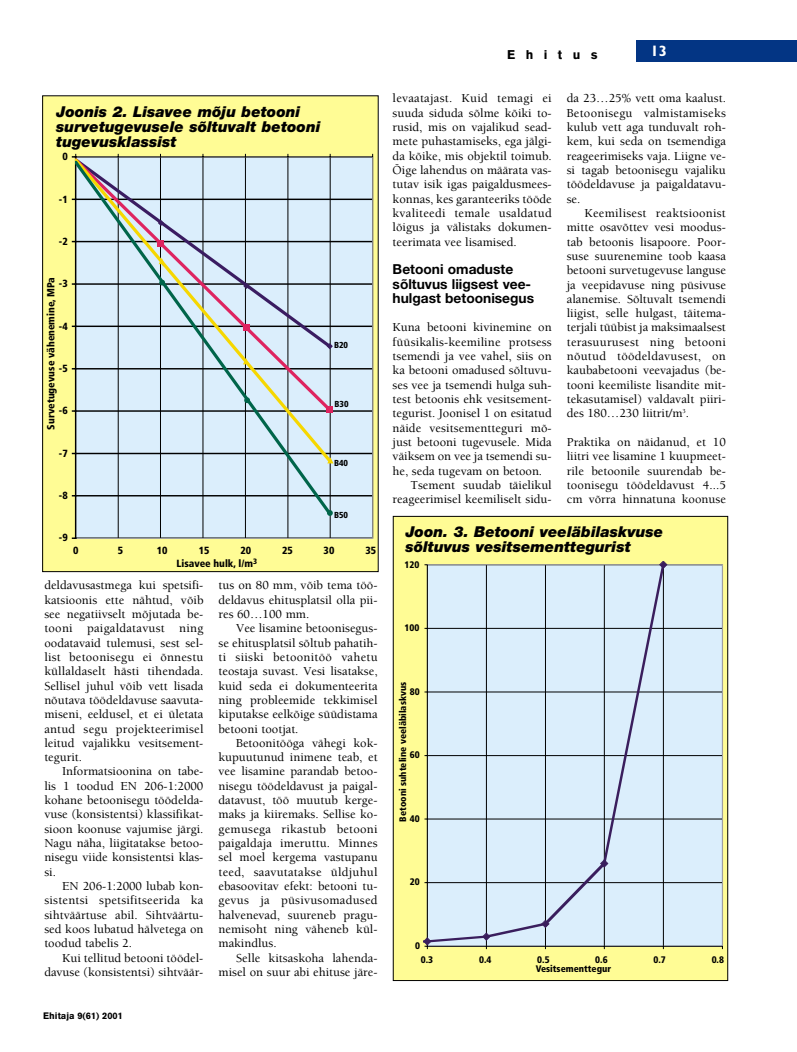
<style>
.page{position:relative;width:797px;height:1052px;background:#fff}
.page>*{position:absolute;margin:0;border:0;box-sizing:border-box;transform-origin:0 0}
.t1{font:italic 900 15px/15px "Helvetica Neue";color:#000}
.t2{font:700 15px "M Gill Sans";color:#fff}
.t3{font:700 13.75px/14.2px "Helvetica Neue";color:#000}
.t4{font:12.5px/14.4px "Berkeley EE";color:#000;text-align:justify}
.t5{font:900 12.5px "Akzidenz Grotesk";letter-spacing:.835em;color:#000}
.t6{font:900 condensed 10.38px "Frutiger";color:#000}
.t7{font:900 condensed 9.5px "Frutiger";color:#000}
.t8{font:900 9.25px "Akzidenz Grotesk";color:#000}
.t9{font:900 condensed 8.75px "Frutiger";color:#000}
</style>
<div class="page">
<div style="left:636px;top:40px;width:160px;height:21px;background:#033584"></div>
<div style="left:43px;top:96px;width:335px;height:475px;background:#fffc95"></div>
<div style="left:76px;top:157px;width:296px;height:381px;background:#dbeefc"></div>
<hr style="left:76px;top:537px;width:296px;height:2px;background:#000">
<hr style="left:76px;top:495px;width:296px;height:1px;background:#000">
<hr style="left:76px;top:452px;width:296px;height:2px;background:#000">
<hr style="left:76px;top:410px;width:296px;height:1px;background:#000">
<hr style="left:76px;top:368px;width:296px;height:1px;background:#000">
<hr style="left:76px;top:325px;width:296px;height:2px;background:#000">
<hr style="left:76px;top:283px;width:296px;height:2px;background:#000">
<hr style="left:76px;top:241px;width:296px;height:1px;background:#000">
<hr style="left:76px;top:198px;width:296px;height:2px;background:#000">
<hr style="left:118px;top:157px;width:1px;height:381px;background:#000">
<hr style="left:160px;top:157px;width:1px;height:381px;background:#000">
<hr style="left:203px;top:157px;width:1px;height:381px;background:#000">
<hr style="left:245px;top:157px;width:1px;height:381px;background:#000">
<hr style="left:287px;top:157px;width:1px;height:381px;background:#000">
<hr style="left:330px;top:157px;width:1px;height:381px;background:#000">
<hr style="left:75px;top:156px;width:1px;height:383px;background:#000">
<hr style="left:76px;top:157px;width:296px;height:1px;background:#000">
<svg style="left:76px;top:161px;width:255px;height:354px"></svg>
<svg style="left:327px;top:510px;width:6px;height:6px"></svg>
<svg style="left:244px;top:397px;width:6px;height:6px"></svg>
<svg style="left:159px;top:280px;width:6px;height:5px"></svg>
<div style="left:157px;top:240px;width:7px;height:6px;background:#de2460"></div>
<div style="left:243px;top:324px;width:6px;height:7px;background:#de2460"></div>
<svg style="left:243px;top:283px;width:6px;height:6px"></svg>
<div style="left:326px;top:406px;width:7px;height:7px;background:#de2460"></div>
<div style="left:42px;top:95px;width:336px;height:477px;border:1px solid #000"></div>
<div style="left:393px;top:516px;width:334px;height:464px;background:#fffc95"></div>
<div style="left:427px;top:564px;width:295px;height:382px;background:#dbeefc"></div>
<hr style="left:427px;top:882px;width:295px;height:1px;background:#000">
<hr style="left:427px;top:818px;width:295px;height:1px;background:#000">
<hr style="left:427px;top:755px;width:295px;height:1px;background:#000">
<hr style="left:427px;top:691px;width:295px;height:1px;background:#000">
<hr style="left:427px;top:628px;width:295px;height:1px;background:#000">
<hr style="left:722px;top:564px;width:1px;height:382px;background:#000">
<hr style="left:427px;top:945px;width:295px;height:1px;background:#000">
<svg style="left:423px;top:561px;width:244px;height:387px"></svg>
<p class="t1" style="left:56px;top:106px;width:266px">Joonis 2. Lisavee mõju betooni survetugevusele sõltuvalt betooni tugevusklassist</p>
<p class="t6" style="left:62px;top:153px;width:7px">0</p>
<p class="t6" style="left:59px;top:195px;width:10px">-1</p>
<p class="t6" style="left:59px;top:237px;width:10px">-2</p>
<p class="t6" style="left:47px;top:429px;width:154px;rotate:-90deg">Survetugevuse vähenemine, MPa</p>
<p class="t6" style="left:59px;top:280px;width:10px">-3</p>
<p class="t6" style="left:59px;top:322px;width:10px">-4</p>
<p class="t6" style="left:59px;top:364px;width:10px">-5</p>
<p class="t6" style="left:59px;top:407px;width:10px">-6</p>
<p class="t6" style="left:59px;top:449px;width:10px">-7</p>
<p class="t6" style="left:59px;top:491px;width:10px">-8</p>
<p class="t6" style="left:59px;top:534px;width:10px">-9</p>
<p class="t9" style="left:334px;top:341px;width:16px">B20</p>
<p class="t9" style="left:334px;top:400px;width:16px">B30</p>
<p class="t9" style="left:334px;top:460px;width:16px">B40</p>
<p class="t9" style="left:334px;top:512px;width:16px">B50</p>
<p class="t6" style="left:73px;top:547px;width:7px">0</p>
<p class="t6" style="left:118px;top:547px;width:7px">5</p>
<p class="t6" style="left:157px;top:547px;width:12px">10</p>
<p class="t6" style="left:198px;top:547px;width:12px">15</p>
<p class="t6" style="left:240px;top:547px;width:12px">20</p>
<p class="t6" style="left:282px;top:547px;width:12px">25</p>
<p class="t6" style="left:323px;top:547px;width:12px">30</p>
<p class="t6" style="left:365px;top:547px;width:12px">35</p>
<p class="t6" style="left:176px;top:559px;width:82px">Lisavee hulk, l/m<sup>3</sup></p>
<p class="t4" style="left:44px;top:579px;width:160px">deldavusastmega kui spetsifi&shy;katsioonis ette nähtud, võib see negatiivselt mõjutada be&shy;tooni paigaldatavust ning oodatavaid tulemusi, sest sel&shy;list betoonisegu ei õnnestu küllaldaselt hästi tihendada.<br>Sellisel juhul võib vett lisada nõutava töödeldavuse saavuta&shy;miseni, eeldusel, et ei ületata antud segu projekteerimisel leitud vajalikku vesitsement&shy;tegurit.</p>
<p class="t4" style="left:44px;top:765px;width:160px;text-indent:18px">Informatsioonina on tabe&shy;lis 1 toodud EN 206-1:2000 kohane betoonisegu töödelda&shy;vuse (konsistentsi) klassifikat&shy;sioon koonuse vajumise järgi.<br>Nagu näha, liigitatakse betoo&shy;nisegu viide konsistentsi klas&shy;si.</p>
<p class="t4" style="left:44px;top:879px;width:160px;text-indent:18px">EN 206-1:2000 lubab kon&shy;sistentsi spetsifitseerida ka sihtväärtuse abil. Sihtväärtu&shy;sed koos lubatud hälvetega on toodud tabelis 2.</p>
<p class="t4" style="left:44px;top:951px;width:160px;text-align:right">Kui tellitud betooni töödel&shy;davuse (konsistentsi) sihtväär-</p>
<p class="t8" style="left:43px;top:1012px;width:81px">Ehitaja 9(61) 2001</p>
<p class="t4" style="left:218px;top:579px;width:160px">tus on 80 mm, võib tema töö&shy;deldavus ehitusplatsil olla pii&shy;res 60…100 mm.</p>
<p class="t4" style="left:218px;top:622px;width:160px;text-indent:18px">Vee lisamine betoonisegus&shy;se ehitusplatsil sõltub pahatih&shy;ti siiski betoonitöö vahetu teostaja suvast. Vesi lisatakse, kuid seda ei dokumenteerita ning probleemide tekkimisel kiputakse eelkõige süüdistama betooni tootjat.</p>
<p class="t4" style="left:218px;top:736px;width:160px;text-indent:18px">Betoonitööga vähegi kok&shy;kupuutunud inimene teab, et vee lisamine parandab betoo&shy;nisegu töödeldavust ja paigal&shy;datavust, töö muutub kerge&shy;maks ja kiiremaks. Sellise ko&shy;gemusega rikastub betooni paigaldaja imeruttu. Minnes sel moel kergema vastupanu teed, saavutatakse üldjuhul ebasoovitav efekt: betooni tu&shy;gevus ja püsivusomadused halvenevad, suureneb pragu&shy;nemisoht ning väheneb kül&shy;makindlus.</p>
<p class="t4" style="left:218px;top:951px;width:160px;text-align:right">Selle kitsaskoha lahenda&shy;misel on suur abi ehituse järe-</p>
<p class="t5" style="left:507px;top:50px;width:92px">Ehitus</p>
<p class="t2" style="left:650px;top:45px;width:18px">13</p>
<p class="t4" style="left:392px;top:92px;width:160px">levaatajast. Kuid temagi ei suuda siduda sõlme kõiki to&shy;rusid, mis on vajalikud sead&shy;mete puhastamiseks, ega jälgi&shy;da kõike, mis objektil toimub.<br>Õige lahendus on määrata vas&shy;tutav isik igas paigaldusmees&shy;konnas, kes garanteeriks tööde kvaliteedi temale usaldatud lõigus ja välistaks dokumen&shy;teerimata vee lisamised.</p>
<p class="t3" style="left:392px;top:264px;width:143px">Betooni omaduste sõltuvus liigsest vee&shy;hulgast betoonisegus</p>
<p class="t4" style="left:392px;top:321px;width:160px">Kuna betooni kivinemine on</p>
<p class="t4" style="left:392px;top:335px;width:160px">füüsikalis-keemiline protsess</p>
<p class="t4" style="left:392px;top:350px;width:160px">tsemendi ja vee vahel, siis on</p>
<p class="t4" style="left:392px;top:364px;width:160px">ka betooni omadused sõltuvu-</p>
<p class="t4" style="left:392px;top:378px;width:160px">ses vee ja tsemendi hulga suh-</p>
<p class="t4" style="left:392px;top:393px;width:160px">test betoonis ehk vesitsement-</p>
<p class="t4" style="left:392px;top:407px;width:160px">tegurist. Joonisel 1 on esitatud</p>
<p class="t4" style="left:392px;top:421px;width:160px">näide vesitsementteguri mõ-</p>
<p class="t4" style="left:392px;top:436px;width:160px">just betooni tugevusele. Mida</p>
<p class="t4" style="left:392px;top:450px;width:160px">väiksem on vee ja tsemendi su-</p>
<p class="t4" style="left:392px;top:464px;width:151px">he, seda tugevam on betoon.</p>
<p class="t4" style="left:410px;top:478px;width:143px">Tsement suudab täielikul</p>
<p class="t4" style="left:392px;top:493px;width:160px">reageerimisel keemiliselt sidu-</p>
<p class="t4" style="left:566px;top:92px;width:160px">da 23…25% vett oma kaalust.<br>Betoonisegu valmistamiseks kulub vett aga tunduvalt roh&shy;kem, kui seda on tsemendiga reageerimiseks vaja. Liigne ve&shy;si tagab betoonisegu vajaliku töödeldavuse ja paigaldatavu&shy;se.</p>
<p class="t4" style="left:566px;top:207px;width:160px;text-indent:18px">Keemilisest reaktsioonist mitte osavõttev vesi moodus&shy;tab betoonis lisapoore. Poor&shy;suse suurenemine toob kaasa betooni survetugevuse languse ja veepidavuse ning püsivuse alanemise. Sõltuvalt tsemendi liigist, selle hulgast, täitema&shy;terjali tüübist ja maksimaalsest terasuurusest ning betooni nõutud töödeldavusest, on kaubabetooni veevajadus (be&shy;tooni keemiliste lisandite mit&shy;tekasutamisel) valdavalt piiri&shy;des 180…230 liitrit/m<sup>3</sup>.</p>
<p class="t4" style="left:566px;top:436px;width:160px">Praktika on näidanud, et 10 liitri vee lisamine 1 kuupmeet&shy;rile betoonile suurendab be&shy;toonisegu töödeldavust 4...5 cm võrra hinnatuna koonuse</p>
<p class="t1" style="left:405px;top:525px;width:259px">Joon. 3. Betooni veeläbilaskvuse sõltuvus vesitsementtegurist</p>
<p class="t7" style="left:404px;top:560px;width:16px">120</p>
<p class="t7" style="left:404px;top:624px;width:16px">100</p>
<p class="t7" style="left:399px;top:821px;width:141px;rotate:-90deg">Betooni suhteline veeläbilaskvus</p>
<p class="t7" style="left:409px;top:688px;width:11px">80</p>
<p class="t7" style="left:409px;top:751px;width:11px">60</p>
<p class="t7" style="left:409px;top:815px;width:11px">40</p>
<p class="t7" style="left:409px;top:878px;width:11px">20</p>
<p class="t7" style="left:415px;top:942px;width:6px">0</p>
<p class="t7" style="left:420px;top:956px;width:14px">0.3</p>
<p class="t7" style="left:479px;top:956px;width:14px">0.4</p>
<p class="t7" style="left:537px;top:956px;width:14px">0.5</p>
<p class="t7" style="left:595px;top:956px;width:14px">0.6</p>
<p class="t7" style="left:653px;top:956px;width:14px">0.7</p>
<p class="t7" style="left:711px;top:956px;width:14px">0.8</p>
<p class="t7" style="left:535px;top:965px;width:77px">Vesitsementtegur</p>
</div>
